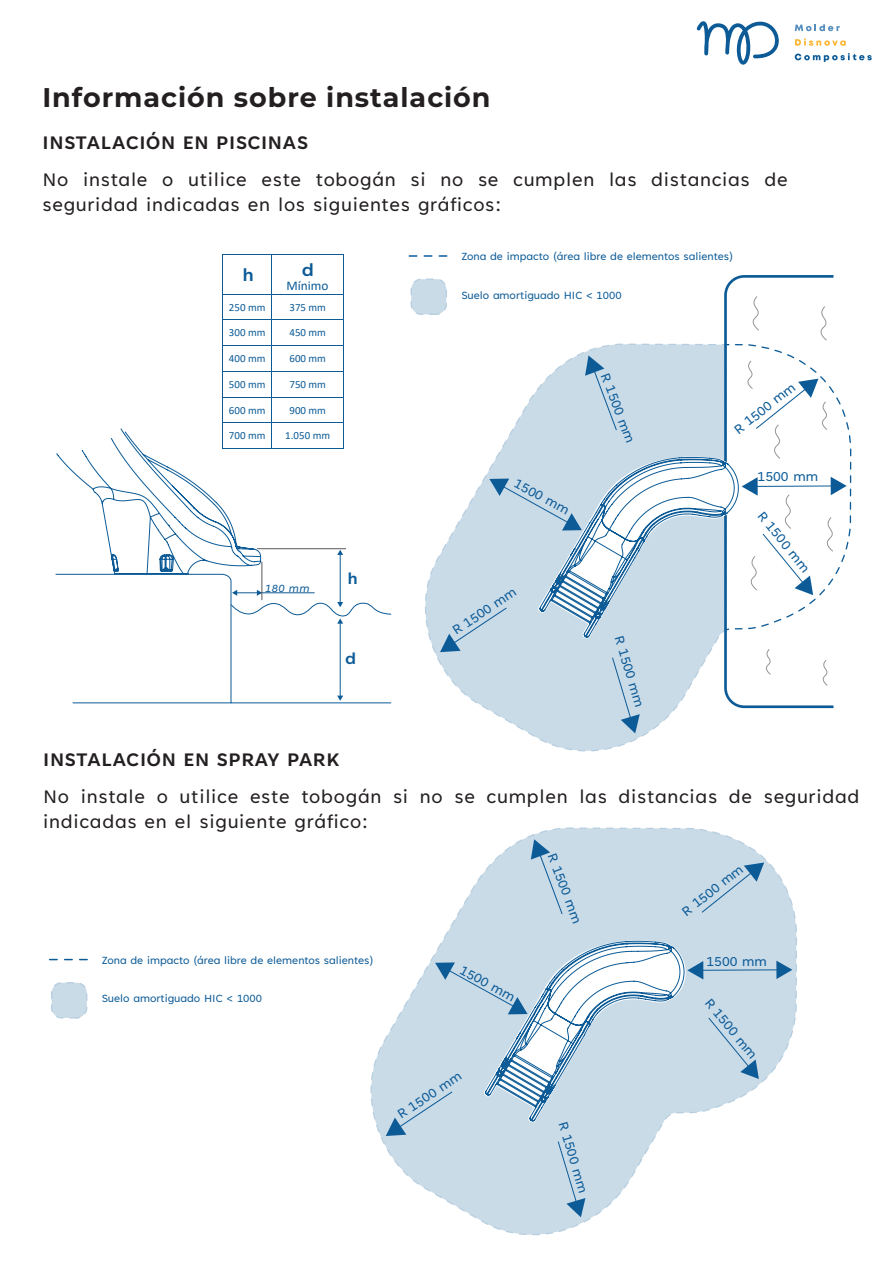
<style>
.page{position:relative;width:893px;height:1263px;background:#fff}
.page>*{position:absolute;margin:0;border:0;box-sizing:border-box;transform-origin:0 0}
.t1{font:700 27px "Montserrat";letter-spacing:.035em;color:#231f20}
.t2{font:21px/25.2px "Tenorite";letter-spacing:.035em;color:#231f20}
.t3{font:700 21px "Tenorite";letter-spacing:.035em;color:#231f20}
.t4{font:700 19.95px "Tenorite";color:#0c5b97}
.t5{font:700 18px "Tenorite";color:#0c5b97}
.t6{font:14.85px "Tenorite";color:#0c5b97}
.t7{font:13.2px "Calibri";color:#0c5b97}
.t8{font:12px "Tenorite";color:#0c5b97}
.t9{font:italic 12px "Tenorite";color:#0c5b97}
.t10{font:10.95px "Calibri";letter-spacing:-.005em;color:#0c5b97}
</style>
<div class="page">
<svg style="left:696px;top:21px;width:83px;height:44px"></svg>
<svg style="left:795px;top:24px;width:45px;height:7px"></svg>
<svg style="left:795px;top:39px;width:51px;height:7px"></svg>
<svg style="left:795px;top:53px;width:77px;height:9px"></svg>
<svg style="left:409px;top:255px;width:39px;height:2px"></svg>
<div style="left:411px;top:279px;width:35px;height:35px;background:#cadbe8;border-radius:10px"></div>
<div style="left:411px;top:278px;width:36px;height:37px;border:1px dashed #0c5b97;border-radius:10px"></div>
<svg style="left:425px;top:555px;width:223px;height:196px"></svg>
<svg style="left:724px;top:275px;width:110px;height:21px"></svg>
<svg style="left:440px;top:296px;width:412px;height:437px"></svg>
<svg style="left:370px;top:827px;width:427px;height:408px"></svg>
<hr style="left:701px;top:969px;width:78px;height:2px;background:#0c5b97">
<svg style="left:776px;top:961px;width:16px;height:18px"></svg>
<svg style="left:531px;top:839px;width:32px;height:76px;background:#b6cddf"></svg>
<svg style="left:700px;top:862px;width:64px;height:52px;background:#bbd1e1"></svg>
<svg style="left:386px;top:940px;width:373px;height:277px"></svg>
<hr style="left:223px;top:255px;width:48px;height:1px;background:#0c5b97">
<hr style="left:272px;top:255px;width:72px;height:1px;background:#0c5b97">
<hr style="left:222px;top:255px;width:1px;height:39px;background:#0c5b97">
<hr style="left:271px;top:255px;width:1px;height:39px;background:#0c5b97">
<hr style="left:344px;top:255px;width:1px;height:39px;background:#0c5b97">
<svg style="left:55px;top:294px;width:337px;height:410px"></svg>
<svg style="left:50px;top:959px;width:38px;height:1px"></svg>
<div style="left:52px;top:983px;width:35px;height:35px;background:#cadbe8;border-radius:10px"></div>
<div style="left:51px;top:982px;width:36px;height:36px;border:1px dashed #0c5b97;border-radius:10px"></div>
<p class="t1" style="left:43px;top:79px;width:449px">Información sobre instalación</p>
<p class="t3" style="left:43px;top:132px;width:267px">INSTALACIÓN EN PISCINAS</p>
<p class="t2" style="left:43px;top:168px;width:747px">No instale o utilice este tobogán si no se cumplen las distancias de seguridad indicadas en los siguientes gráficos:</p>
<p class="t8" style="left:461px;top:250px;width:273px">Zona de impacto (área libre de elementos salientes)</p>
<p class="t8" style="left:461px;top:289px;width:162px">Suelo amortiguado HIC &lt; 1000</p>
<p class="t4" style="left:302px;top:260px;width:13px">d</p>
<p class="t4" style="left:243px;top:265px;width:12px">h</p>
<p class="t7" style="left:287px;top:276px;width:44px">Mínimo</p>
<p class="t10" style="left:229px;top:299px;width:38px">250 mm</p>
<p class="t10" style="left:289px;top:299px;width:38px">375 mm</p>
<p class="t10" style="left:229px;top:325px;width:38px">300 mm</p>
<p class="t10" style="left:289px;top:325px;width:38px">450 mm</p>
<p class="t10" style="left:229px;top:351px;width:38px">400 mm</p>
<p class="t10" style="left:289px;top:351px;width:38px">600 mm</p>
<p class="t10" style="left:229px;top:377px;width:38px">500 mm</p>
<p class="t10" style="left:289px;top:377px;width:38px">750 mm</p>
<p class="t10" style="left:229px;top:402px;width:38px">600 mm</p>
<p class="t10" style="left:289px;top:402px;width:38px">900 mm</p>
<p class="t10" style="left:229px;top:428px;width:38px">700 mm</p>
<p class="t10" style="left:285px;top:428px;width:46px">1.050 mm</p>
<p class="t9" style="left:265px;top:582px;width:46px">180 mm</p>
<p class="t5" style="left:348px;top:569px;width:11px">h</p>
<p class="t5" style="left:346px;top:649px;width:12px">d</p>
<p class="t6" style="left:519px;top:475px;width:62px;rotate:29deg">1500 mm</p>
<p class="t6" style="left:449px;top:625px;width:75px;rotate:-34deg">R 1500 mm</p>
<p class="t6" style="left:612px;top:370px;width:75px;rotate:69deg">R 1500 mm</p>
<p class="t6" style="left:731px;top:425px;width:75px;rotate:-38deg">R 1500 mm</p>
<p class="t6" style="left:758px;top:468px;width:62px">1500 mm</p>
<p class="t6" style="left:626px;top:634px;width:75px;rotate:73deg">R 1500 mm</p>
<p class="t6" style="left:766px;top:508px;width:75px;rotate:51deg">R 1500 mm</p>
<p class="t3" style="left:43px;top:748px;width:298px">INSTALACIÓN EN SPRAY PARK</p>
<p class="t2" style="left:43px;top:785px;width:818px">No instale o utilice este tobogán si no se cumplen las distancias de seguridad indicadas en el siguiente gráfico:</p>
<p class="t8" style="left:102px;top:954px;width:273px">Zona de impacto (área libre de elementos salientes)</p>
<p class="t8" style="left:102px;top:992px;width:162px">Suelo amortiguado HIC &lt; 1000</p>
<p class="t6" style="left:465px;top:962px;width:62px;rotate:29deg">1500 mm</p>
<p class="t6" style="left:394px;top:1109px;width:75px;rotate:-34deg">R 1500 mm</p>
<p class="t6" style="left:559px;top:851px;width:75px;rotate:69deg">R 1500 mm</p>
<p class="t6" style="left:570px;top:1119px;width:75px;rotate:73deg">R 1500 mm</p>
<p class="t6" style="left:679px;top:907px;width:75px;rotate:-38deg">R 1500 mm</p>
<p class="t6" style="left:706px;top:953px;width:62px">1500 mm</p>
<p class="t6" style="left:714px;top:995px;width:75px;rotate:51deg">R 1500 mm</p>
</div>
